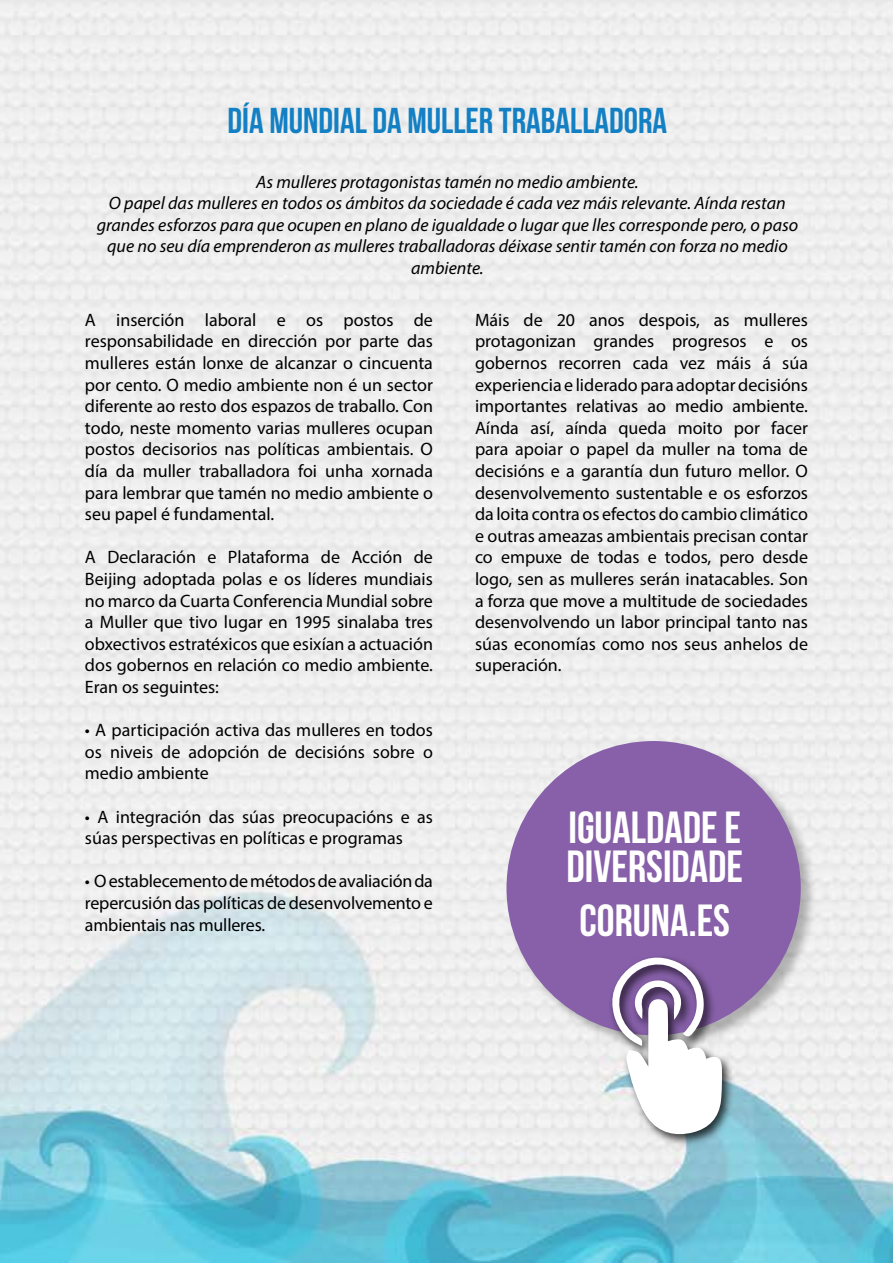
<style>
.page{position:relative;width:893px;height:1263px;background:#fff}
.page>*{position:absolute;margin:0;border:0;box-sizing:border-box;transform-origin:0 0}
.t1{font:45px/39px "Bebas Neue";color:#fff}
.t2{font:36px "Bebas Neue";color:#1480c4}
.t3{font:18px/21.6px "Myriad Pro";color:#000;text-align:justify}
.t4{font:italic 18px/21.6px "Myriad Pro";color:#000;text-align:center}
</style>
<div class="page">
<img style="left:0;top:0;width:893px;height:1263px">
<div style="left:506px;top:740px;width:311px;height:311px;background:#000;opacity:.27"></div>
<div style="left:506px;top:741px;width:295px;height:294px;background:#8760a9;border-radius:50%"></div>
<div style="left:609px;top:954px;width:126px;height:192px;background:#000;opacity:.75"></div>
<svg style="left:609px;top:954px;width:113px;height:183px"></svg>
<p class="t2" style="left:228px;top:101px;width:441px">DÍA MUNDIAL DA MULLER TRABALLADORA</p>
<p class="t4" style="left:256px;top:170px;width:384px">As mulleres protagonistas tamén no medio ambiente.</p>
<p class="t4" style="left:97px;top:192px;width:703px">O papel das mulleres en todos os ámbitos da sociedade é cada vez máis relevante. Aínda restan grandes esforzos para que ocupen en plano de igualdade o lugar que lles corresponde pero, o paso que no seu día emprenderon as mulleres traballadoras déixase sentir tamén con forza no medio ambiente.</p>
<p class="t3" style="left:85px;top:309px;width:350px">A inserción laboral e os postos de responsabilidade en dirección por parte das mulleres están lonxe de alcanzar o cincuenta por cento. O medio ambiente non é un sector diferente ao resto dos espazos de traballo. Con todo, neste momento varias mulleres ocupan postos decisorios nas políticas ambientais. O día da muller traballadora foi unha xornada para lembrar que tamén no medio ambiente o seu papel é fundamental.</p>
<p class="t3" style="left:85px;top:546px;width:350px">A Declaración e Plataforma de Acción de Beijing adoptada polas e os líderes mundiais no marco da Cuarta Conferencia Mundial sobre a Muller que tivo lugar en 1995 sinalaba tres obxectivos estratéxicos que esixían a actuación dos gobernos en relación co medio ambiente.<br>Eran os seguintes:</p>
<p class="t3" style="left:85px;top:719px;width:350px">• A participación activa das mulleres en todos os niveis de adopción de decisións sobre o medio ambiente</p>
<p class="t3" style="left:85px;top:805px;width:349px">• A integración das súas preocupacións e as súas perspectivas en políticas e programas</p>
<p class="t3" style="left:85px;top:870px;width:350px">• O establecemento de métodos de avaliación da repercusión das políticas de desenvolvemento e ambientais nas mulleres.</p>
<p class="t3" style="left:475px;top:309px;width:335px">Máis de 20 anos despois, as mulleres protagonizan grandes progresos e os gobernos recorren cada vez máis á súa experiencia e liderado para adoptar decisións importantes relativas ao medio ambiente.<br>Aínda así, aínda queda moito por facer para apoiar o papel da muller na toma de decisións e a garantía dun futuro mellor. O desenvolvemento sustentable e os esforzos da loita contra os efectos do cambio climático e outras ameazas ambientais precisan contar co empuxe de todas e todos, pero desde logo, sen as mulleres serán inatacables. Son a forza que move a multitude de sociedades desenvolvendo un labor principal tanto nas súas economías como nos seus anhelos de superación.</p>
<p class="t1" style="left:567px;top:807px;width:178px">IGUALDADE E<br>DIVERSIDADE</p>
<p class="t1" style="left:580px;top:900px;width:152px">CORUNA.ES</p>
</div>
